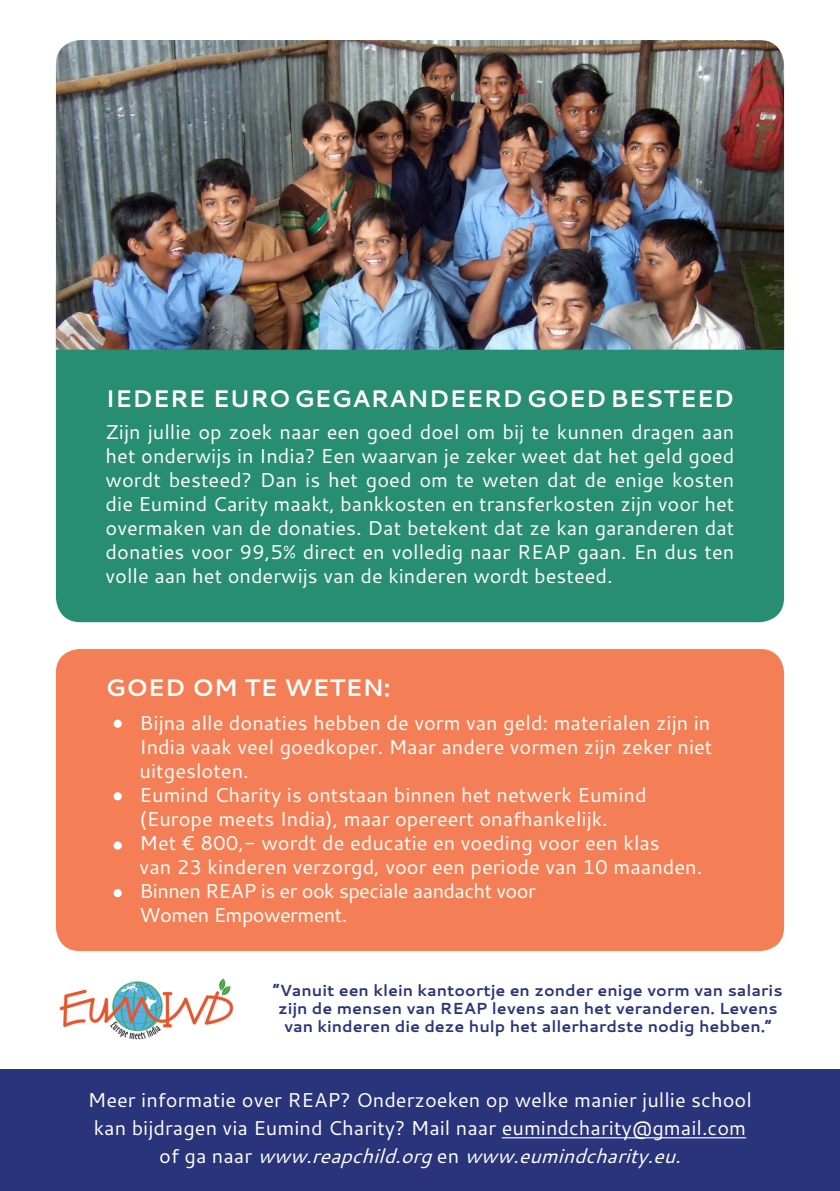
<style>
.page{position:relative;width:840px;height:1191px;background:#fff}
.page>*{position:absolute;margin:0;border:0;box-sizing:border-box;transform-origin:0 0}
.t1{font:700 24px "Cantarell";color:#fff}
.t2{font:20px/24px "Cantarell";color:#fff}
.t3{font:20px "Cantarell";letter-spacing:-.03em;color:#fff}
.t4{font:italic 20px "Cantarell";color:#fff}
.t5{font:700 16px/18px "Cantarell";color:#2a347a;text-align:center}
.s1{font-style:normal}
</style>
<div class="page">
<div style="left:0;top:1069px;width:839px;height:122px;background:#2a347a"></div>
<hr style="left:501px;top:1137px;width:244px;height:1px;background:#fff">
<div style="left:56px;top:649px;width:727px;height:302px;background:#f47f56;border-radius:24px"></div>
<div style="left:56px;top:258px;width:727px;height:364px;background:#278e71;border-radius:25px"></div>
<img style="left:56px;top:40px;width:727px;height:310px">
<img style="left:59px;top:978px;width:175px;height:62px">
<svg style="left:113px;top:719px;width:9px;height:9px"></svg>
<div style="left:113px;top:792px;width:9px;height:8px;background:#fff;border-radius:50%"></div>
<div style="left:113px;top:841px;width:9px;height:8px;background:#fff;border-radius:50%"></div>
<div style="left:113px;top:889px;width:9px;height:8px;background:#fff;border-radius:50%"></div>
<p class="t1" style="left:105px;top:382px;width:630px">IEDERE EURO GEGARANDEERD GOED BESTEED</p>
<p class="t2" style="left:105px;top:419px;width:630px;text-align:justify">Zijn jullie op zoek naar een goed doel om bij te kunnen dragen aan het onderwijs in India? Een waarvan je zeker weet dat het geld goed wordt besteed? Dan is het goed om te weten dat de enige kosten die Eumind Carity maakt, bankkosten en transferkosten zijn voor het overmaken van de donaties. Dat betekent dat ze kan garanderen dat donaties voor 99,5% direct en volledig naar REAP gaan. En dus ten volle aan het onderwijs van de kinderen wordt besteed.</p>
<p class="t1" style="left:105px;top:671px;width:286px">GOED OM TE WETEN:</p>
<p class="t2" style="left:139px;top:710px;width:574px;text-align:justify">Bijna alle donaties hebben de vorm van geld: materialen zijn in India vaak veel goedkoper. Maar andere vormen zijn zeker niet uitgesloten.</p>
<p class="t2" style="left:139px;top:782px;width:508px">Eumind Charity is ontstaan binnen het netwerk Eumind (Europe meets India), maar opereert onafhankelijk.</p>
<p class="t2" style="left:139px;top:830px;width:563px">Met € 800,- wordt de educatie en voeding voor een klas<br>van 23 kinderen verzorgd, voor een periode van 10 maanden.</p>
<p class="t3" style="left:139px;top:877px;width:397px">Binnen REAP is er ook speciale aandacht voor</p>
<p class="t3" style="left:139px;top:901px;width:209px">Women Empowerment.</p>
<p class="t5" style="left:273px;top:980px;width:510px">“Vanuit een klein kantoortje en zonder enige vorm van salaris zijn de mensen van REAP levens aan het veranderen. Levens</p>
<p class="t5" style="left:284px;top:1016px;width:489px">van kinderen die deze hulp het allerhardste nodig hebben.”</p>
<p class="t2" style="left:88px;top:1085px;width:665px;line-height:28px">Meer informatie over REAP? Onderzoeken op welke manier jullie school kan bijdragen via Eumind Charity? Mail naar eumindcharity@gmail.com</p>
<p class="t4" style="left:159px;top:1142px;width:522px"><span class="s1">of ga naar</span> www.reapchild.org <span class="s1">en</span> www.eumindcharity.eu.</p>
</div>
